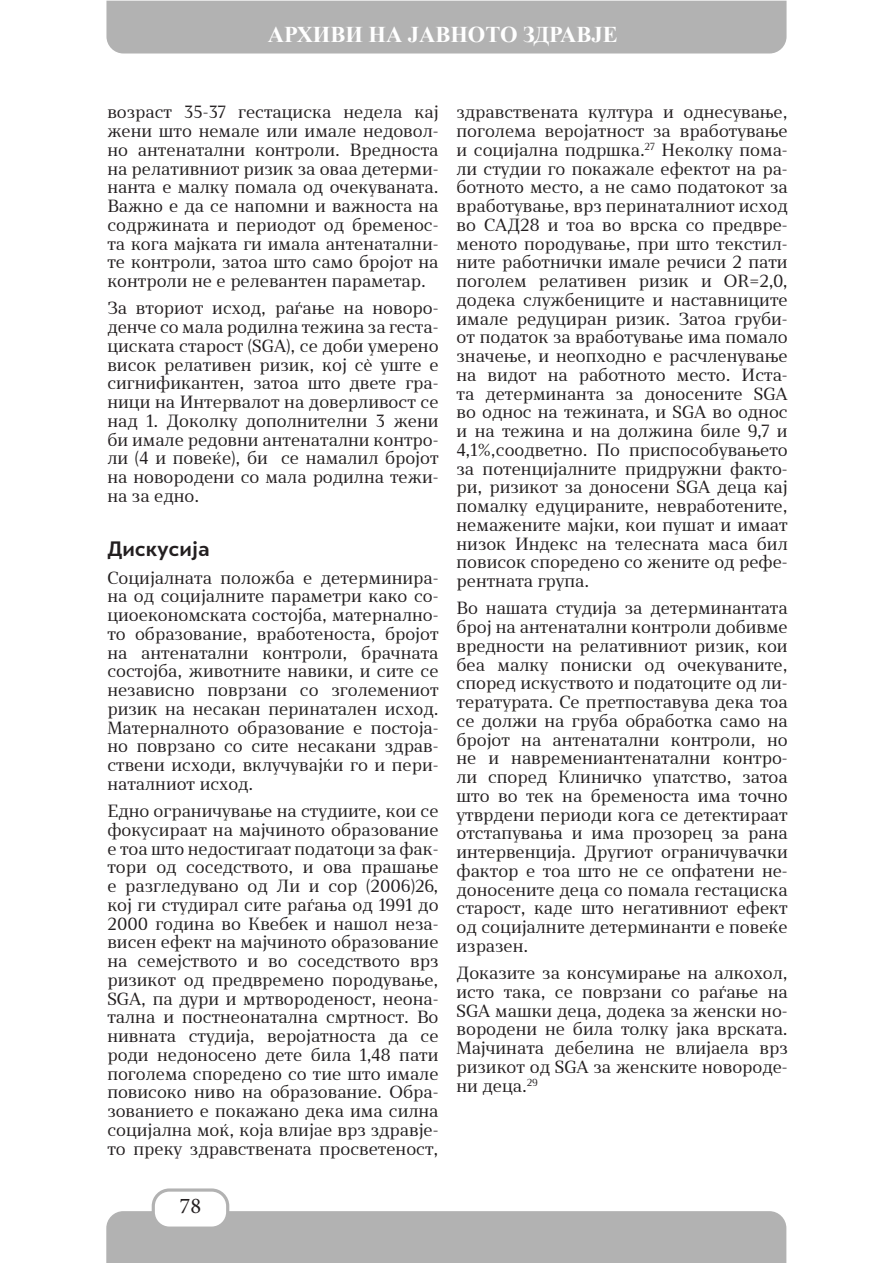
<style>
.page{position:relative;width:893px;height:1263px;background:#fff}
.page>*{position:absolute;margin:0;border:0;box-sizing:border-box;transform-origin:0 0}
.t1{font:700 22.5px "Times New Roman";color:#fff}
.t2{font:22.5px "Minion Pro";color:#231f20}
.t3{font:700 19.5px "Skola Sans";color:#231f20}
.t4{font:16.5px/18.8px "Skola Serif";color:#231f20;text-align:justify}
</style>
<div class="page">
<div style="left:106px;top:1px;width:680px;height:53px;background:#b2b2b2"></div>
<div style="left:106px;top:1211px;width:680px;height:52px;background:#b2b2b2"></div>
<div style="left:153px;top:1190px;width:75px;height:38px;background:#fff;border-radius:16px"></div>
<div style="left:152px;top:1188px;width:77px;height:42px;border:3px solid #b2b2b2;border-radius:16px"></div>
<p class="t1" style="left:268px;top:19px;width:351px">АРХИВИ НА ЈАВНОТО ЗДРАВЈЕ</p>
<p class="t4" style="left:107px;top:103px;width:333px">возраст 35-37 гестациска недела кај жени што немале или имале недовол&shy;но антенатални контроли. Вредноста на релативниот ризик за оваа детерми&shy;нанта е малку помала од очекуваната.<br>Важно е да се напомни и важноста на содржината и периодот од бременос&shy;та кога мајката ги имала антенатални&shy;те контроли, затоа што само бројот на контроли не е релевантен параметар.</p>
<p class="t4" style="left:107px;top:299px;width:333px">За вториот исход, раѓање на новоро&shy;денче со мала родилна тежина за геста&shy;циската старост (SGA), се доби умерено висок релативен ризик, кој сѐ уште е сигнификантен, затоа што двете гра&shy;ници на Интервалот на доверливост се над 1. Доколку дополнителни 3 жени би имале редовни антенатални контро&shy;ли (4 и повеќе), би се намалил бројот на новородени со мала родилна тежи&shy;на за едно.</p>
<p class="t3" style="left:107px;top:537px;width:104px">Дискусија</p>
<p class="t4" style="left:107px;top:568px;width:333px">Социјалната положба е детерминира&shy;на од социјалните параметри како со&shy;циоекономската состојба, матернално&shy;то образование, вработеноста, бројот на антенатални контроли, брачната состојба, животните навики, и сите се независно поврзани со зголемениот ризик на несакан перинатален исход.<br>Матерналното образование е постоја&shy;но поврзано со сите несакани здрав&shy;ствени исходи, вклучувајќи го и пери&shy;наталниот исход.</p>
<p class="t4" style="left:107px;top:802px;width:333px">Едно ограничување на студиите, кои се фокусираат на мајчиното образование е тоа што недостигаат податоци за фак&shy;тори од соседството, и ова прашање е разгледувано од Ли и сор (2006)26, кој ги студирал сите раѓања од 1991 до 2000 година во Квебек и нашол неза&shy;висен ефект на мајчиното образование на семејството и во соседството врз ризикот од предвремено породување, SGA, па дури и мртвороденост, неона&shy;тална и постнеонатална смртност. Во нивната студија, веројатноста да се роди недоносено дете била 1,48 пати поголема споредено со тие што имале повисоко ниво на образование. Обра&shy;зованието е покажано дека има силна социјална моќ, која влијае врз здравје&shy;то преку здравствената просветеност,</p>
<h1 class="t2" style="left:180px;top:1190px;width:23px">78</h1>
<p class="t4" style="left:457px;top:103px;width:333px">здравствената култура и однесување, поголема веројатност за вработување и социјална подршка.<sup>27</sup> Неколку пома&shy;ли студии го покажале ефектот на ра&shy;ботното место, а не само податокот за вработување, врз перинаталниот исход во САД28 и тоа во врска со предвре&shy;меното породување, при што текстил&shy;ните работнички имале речиси 2 пати поголем релативен ризик и OR=2,0, додека службениците и наставниците имале редуциран ризик. Затоа груби&shy;от податок за вработување има помало значење, и неопходно е расчленување на видот на работното место. Иста&shy;та детерминанта за доносените SGA во однос на тежината, и SGA во однос и на тежина и на должина биле 9,7 и 4,1%,соодветно. По приспособувањето за потенцијалните придружни факто&shy;ри, ризикот за доносени SGA деца кај помалку едуцираните, невработените, немажените мајки, кои пушат и имаат низок Индекс на телесната маса бил повисок споредено со жените од рефе&shy;рентната група.</p>
<p class="t4" style="left:457px;top:599px;width:333px">Во нашата студија за детерминантата број на антенатални контроли добивме вредности на релативниот ризик, кои беа малку пониски од очекуваните, според искуството и податоците од ли&shy;тературата. Се претпоставува дека тоа се должи на груба обработка само на бројот на антенатални контроли, но не и навремениантенатални контро&shy;ли според Клиничко упатство, затоа што во тек на бременоста има точно утврдени периоди кога се детектираат отстапувања и има прозорец за рана интервенција. Другиот ограничувачки фактор е тоа што не се опфатени не&shy;доносените деца со помала гестациска старост, каде што негативниот ефект од социјалните детерминанти е повеќе изразен.</p>
<p class="t4" style="left:457px;top:964px;width:333px">Доказите за консумирање на алкохол, исто така, се поврзани со раѓање на SGA машки деца, додека за женски но&shy;вородени не била толку јака врската.<br>Мајчината дебелина не влијаела врз ризикот од SGA за женските новороде&shy;ни деца.<sup>29</sup></p>
</div>
